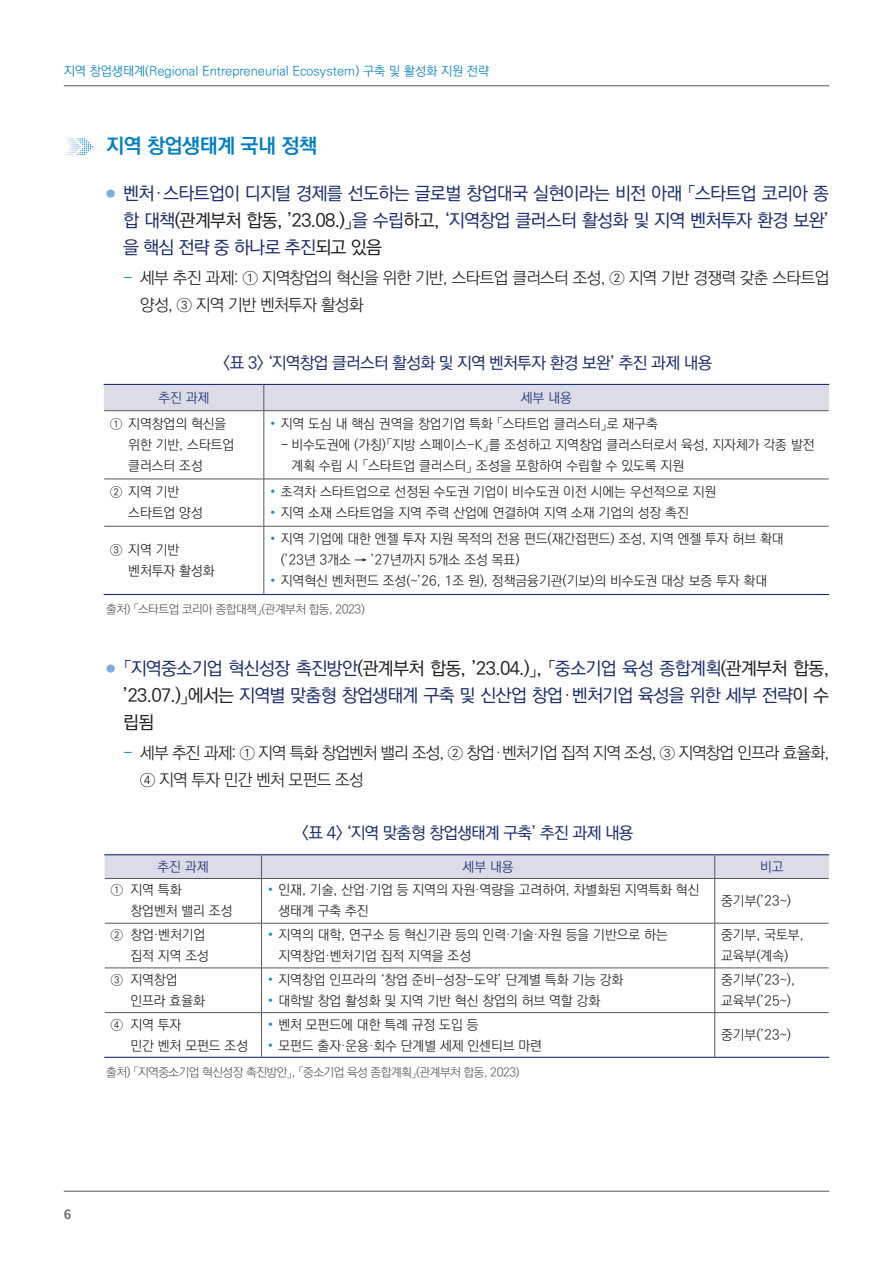
<style>
.page{position:relative;width:893px;height:1263px;background:#fff}
.page>*{position:absolute;margin:0;border:0;box-sizing:border-box;transform-origin:0 0}
.t1{font:700 20.25px "Ko Pub World Dotum";letter-spacing:-.02em;color:#007ec5}
.t2{font:500 18px/27px "Ko Pub World Dotum";letter-spacing:-.04em;color:#1c2f6f;text-align:justify}
.t3{font:300 16.5px/27px "Ko Pub World Dotum";letter-spacing:-.045em;color:#231f20}
.t4{font:500 16.5px "Ko Pub World Dotum";letter-spacing:-.04em;color:#1c2f6f}
.t5{font:300 13.5px/21px "Ko Pub World Dotum";color:#231f20}
.t6{font:300 13.5px "Ko Pub World Dotum";color:#1c2f6f}
.t7{font:300 12.75px "Ko Pub World Dotum";color:#007ec5}
.t8{font:700 12.75px "Noto Sans CJ Kkr";color:#6c6d70}
.t9{font:300 12px "Ko Pub World Dotum";letter-spacing:-.04em;color:#57585a}
.s1{font-family:"Noto Sans CJ Kkr";font-weight:700;font-size:9px;color:#79aede}
.s2{color:#231f20}
.s3{color:#007ec5}
.s4{color:#178dce}
</style>
<div class="page">
<hr style="left:64px;top:1191px;width:765px;height:1px;background:#57585a">
<hr style="left:64px;top:85px;width:765px;height:1px;background:#57585a">
<svg style="left:66px;top:138px;width:27px;height:17px"></svg>
<hr style="left:104px;top:594px;width:160px;height:1px;background:#1c2f6f">
<hr style="left:264px;top:594px;width:565px;height:1px;background:#1c2f6f">
<div style="left:104px;top:384px;width:725px;height:26px;background:#dcdce9"></div>
<hr style="left:104px;top:410px;width:160px;height:1px;background:#57585a">
<hr style="left:264px;top:410px;width:565px;height:1px;background:#57585a">
<hr style="left:264px;top:411px;width:1px;height:68px;background:#57585a">
<hr style="left:104px;top:479px;width:160px;height:1px;background:#57585a">
<hr style="left:264px;top:479px;width:565px;height:1px;background:#57585a">
<hr style="left:264px;top:479px;width:1px;height:47px;background:#57585a">
<hr style="left:104px;top:526px;width:160px;height:1px;background:#57585a">
<hr style="left:264px;top:526px;width:565px;height:1px;background:#57585a">
<hr style="left:264px;top:526px;width:1px;height:68px;background:#57585a">
<div style="left:105px;top:855px;width:724px;height:23px;background:#dcdce9"></div>
<hr style="left:105px;top:878px;width:156px;height:1px;background:#57585a">
<hr style="left:261px;top:878px;width:454px;height:1px;background:#57585a">
<hr style="left:261px;top:879px;width:1px;height:44px;background:#57585a">
<hr style="left:715px;top:878px;width:114px;height:1px;background:#57585a">
<hr style="left:714px;top:879px;width:1px;height:44px;background:#57585a">
<hr style="left:105px;top:923px;width:156px;height:1px;background:#57585a">
<hr style="left:261px;top:923px;width:454px;height:1px;background:#57585a">
<hr style="left:261px;top:923px;width:1px;height:45px;background:#57585a">
<hr style="left:715px;top:923px;width:114px;height:1px;background:#57585a">
<hr style="left:714px;top:923px;width:1px;height:45px;background:#57585a">
<hr style="left:105px;top:968px;width:156px;height:1px;background:#57585a">
<hr style="left:261px;top:968px;width:454px;height:1px;background:#57585a">
<hr style="left:261px;top:968px;width:1px;height:44px;background:#57585a">
<hr style="left:715px;top:968px;width:114px;height:1px;background:#57585a">
<hr style="left:714px;top:968px;width:1px;height:44px;background:#57585a">
<hr style="left:105px;top:1012px;width:156px;height:1px;background:#57585a">
<hr style="left:261px;top:1012px;width:454px;height:1px;background:#57585a">
<hr style="left:261px;top:1013px;width:1px;height:44px;background:#57585a">
<hr style="left:715px;top:1012px;width:114px;height:1px;background:#57585a">
<hr style="left:714px;top:1013px;width:1px;height:44px;background:#57585a">
<hr style="left:104px;top:854px;width:157px;height:1px;background:#1c2f6f">
<hr style="left:261px;top:854px;width:454px;height:1px;background:#1c2f6f">
<hr style="left:715px;top:854px;width:114px;height:1px;background:#1c2f6f">
<hr style="left:104px;top:1057px;width:157px;height:1px;background:#1c2f6f">
<hr style="left:261px;top:1057px;width:454px;height:1px;background:#1c2f6f">
<hr style="left:715px;top:1057px;width:114px;height:1px;background:#1c2f6f">
<p class="t7" style="left:64px;top:62px;width:427px">지역 창업생태계(Regional Entrepreneurial Ecosystem) 구축 및 활성화 지원 전략</p>
<h1 class="t1" style="left:106px;top:131px;width:212px">지역 창업생태계 국내 정책</h1>
<h2 class="t2" style="left:123px;top:180px;width:708px;text-indent:-17px"><span class="s1">●</span> 벤처·스타트업이 디지털 경제를 선도하는 글로벌 창업대국 실현이라는 비전 아래 「스타트업 코리아 종 합 대책<span class="s2">(관계부처 합동, ’23.08.)」</span>을 수립<span class="s2">하고,</span> ‘지역창업 클러스터 활성화 및 지역 벤처투자 환경 보완’ 을 핵심 전략 중 하나로 추진<span class="s2">되고 있음</span></h2>
<p class="t3" style="left:140px;top:265px;width:691px;text-indent:-17px"><span class="s3">-</span> 세부 추진 과제: ① 지역창업의 혁신을 위한 기반, 스타트업 클러스터 조성, ② 지역 기반 경쟁력 갖춘 스타트업 양성, ③ 지역 기반 벤처투자 활성화</p>
<p class="t4" style="left:223px;top:351px;width:491px">&lt;표 3&gt; ‘지역창업 클러스터 활성화 및 지역 벤처투자 환경 보완’ 추진 과제 내용</p>
<p class="t6" style="left:158px;top:388px;width:53px">추진 과제</p>
<p class="t6" style="left:521px;top:388px;width:53px">세부 내용</p>
<p class="t5" style="left:128px;top:414px;width:108px;text-indent:-18px">① 지역창업의 혁신을 위한 기반, 스타트업 클러스터 조성</p>
<p class="t5" style="left:270px;top:414px;width:389px"><span class="s4">•</span> 지역 도심 내 핵심 권역을 창업기업 특화 「스타트업 클러스터」로 재구축</p>
<p class="t5" style="left:291px;top:435px;width:525px;text-indent:-11px">- 비수도권에 (가칭)「지방 스페이스-K」를 조성하고 지역창업 클러스터로서 육성, 지자체가 각종 발전 계획 수립 시 「스타트업 클러스터」 조성을 포함하여 수립할 수 있도록 지원</p>
<p class="t5" style="left:128px;top:482px;width:76px;text-indent:-18px">② 지역 기반 스타트업 양성</p>
<p class="t5" style="left:270px;top:482px;width:448px"><span class="s4">•</span> 초격차 스타트업으로 선정된 수도권 기업이 비수도권 이전 시에는 우선적으로 지원</p>
<p class="t5" style="left:270px;top:503px;width:420px"><span class="s4">•</span> 지역 소재 스타트업을 지역 주력 산업에 연결하여 지역 소재 기업의 성장 촉진</p>
<p class="t5" style="left:128px;top:540px;width:88px;text-indent:-18px">③ 지역 기반 벤처투자 활성화</p>
<p class="t5" style="left:281px;top:529px;width:504px;text-indent:-11px"><span class="s4">•</span> 지역 기업에 대한 엔젤 투자 지원 목적의 전용 펀드(재간접펀드) 조성, 지역 엔젤 투자 허브 확대 (’23년 3개소 → ’27년까지 5개소 조성 목표)</p>
<p class="t5" style="left:270px;top:571px;width:498px"><span class="s4">•</span> 지역혁신 벤처펀드 조성(~’26, 1조 원), 정책금융기관(기보)의 비수도권 대상 보증 투자 확대</p>
<p class="t9" style="left:106px;top:601px;width:260px">출처) 「스타트업 코리아 종합대책」(관계부처 합동, 2023)</p>
<h2 class="t2" style="left:123px;top:656px;width:708px;text-indent:-17px"><span class="s1">●</span> 「지역중소기업 혁신성장 촉진방안<span class="s2">(관계부처 합동, ’23.04.)」, 「</span>중소기업 육성 종합계획<span class="s2">(관계부처 합동, ’23.07.)」에서는</span> 지역별 맞춤형 창업생태계 구축 및 신산업 창업·벤처기업 육성을 위한 세부 전략<span class="s2">이 수 립됨</span></h2>
<p class="t3" style="left:140px;top:740px;width:691px;text-indent:-17px"><span class="s3">-</span> 세부 추진 과제: ① 지역 특화 창업벤처 밸리 조성, ② 창업·벤처기업 집적 지역 조성, ③ 지역창업 인프라 효율화,<br>④ 지역 투자 민간 벤처 모펀드 조성</p>
<p class="t4" style="left:302px;top:821px;width:333px">&lt;표 4&gt; ‘지역 맞춤형 창업생태계 구축’ 추진 과제 내용</p>
<p class="t6" style="left:158px;top:857px;width:53px">추진 과제</p>
<p class="t6" style="left:463px;top:857px;width:53px">세부 내용</p>
<p class="t6" style="left:760px;top:857px;width:25px">비고</p>
<p class="t5" style="left:130px;top:880px;width:104px;text-indent:-19px">① 지역 특화<br>창업벤처 밸리 조성</p>
<p class="t5" style="left:278px;top:880px;width:422px;text-indent:-11px"><span class="s4">•</span> 인재, 기술, 산업·기업 등 지역의 자원·역량을 고려하여, 차별화된 지역특화 혁신 생태계 구축 추진</p>
<p class="t5" style="left:721px;top:890px;width:71px">중기부(’23~)</p>
<p class="t5" style="left:111px;top:925px;width:99px;text-align:right">② 창업·벤처기업 집적 지역 조성</p>
<p class="t5" style="left:278px;top:925px;width:391px;text-indent:-11px"><span class="s4">•</span> 지역의 대학, 연구소 등 혁신기관 등의 인력·기술·자원 등을 기반으로 하는 지역창업·벤처기업 집적 지역을 조성</p>
<p class="t5" style="left:721px;top:925px;width:84px">중기부, 국토부, 교육부(계속)</p>
<p class="t5" style="left:130px;top:969px;width:76px;text-indent:-19px">③ 지역창업 인프라 효율화</p>
<p class="t5" style="left:268px;top:969px;width:357px"><span class="s4">•</span> 지역창업 인프라의 ‘창업 준비-성장-도약’ 단계별 특화 기능 강화</p>
<p class="t5" style="left:721px;top:969px;width:75px">중기부(’23~), 교육부(’25~)</p>
<p class="t5" style="left:268px;top:990px;width:334px"><span class="s4">•</span> 대학발 창업 활성화 및 지역 기반 혁신 창업의 허브 역할 강화</p>
<p class="t5" style="left:130px;top:1014px;width:119px;text-indent:-19px">④ 지역 투자<br>민간 벤처 모펀드 조성</p>
<p class="t5" style="left:268px;top:1014px;width:212px"><span class="s4">•</span> 벤처 모펀드에 대한 특례 규정 도입 등</p>
<p class="t5" style="left:268px;top:1035px;width:276px"><span class="s4">•</span> 모펀드 출자·운용·회수 단계별 세제 인센티브 마련</p>
<p class="t9" style="left:106px;top:1064px;width:415px">출처) 「지역중소기업 혁신성장 촉진방안」, 「중소기업 육성 종합계획」(관계부처 합동, 2023)</p>
<p class="t8" style="left:64px;top:1207px;width:9px">6</p>
<p class="t5" style="left:721px;top:1025px;width:71px">중기부(’23~)</p>
</div>
